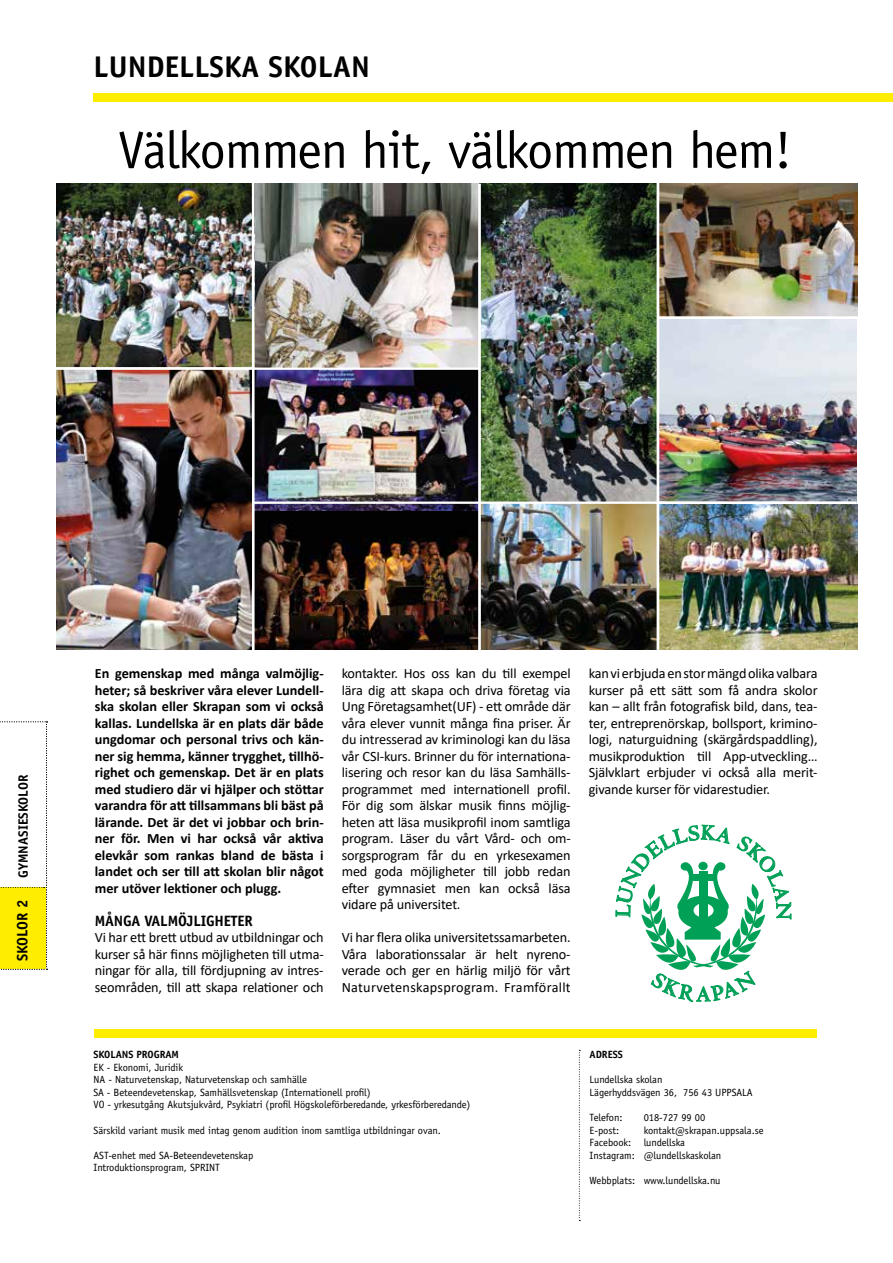
<style>
.page{position:relative;width:893px;height:1263px;background:#fff}
.page>*{position:absolute;margin:0;border:0;box-sizing:border-box;transform-origin:0 0}
.t1{font:52.5px "Officina Sans Std";letter-spacing:-.02em;color:#000}
.t2{font:700 30px "Officina Sans Std";letter-spacing:.005em;color:#000}
.t3{font:700 15px "Officina Sans Std";letter-spacing:-.01em;color:#000}
.t4{font:14.25px/16.5px "Calibri";letter-spacing:-.01em;color:#000;text-align:justify}
.t5{font:700 14.25px/16.5px "Calibri";color:#000;text-align:justify}
.t6{font:700 13.5px "Officina Sans Std";letter-spacing:.005em;color:#000}
.t7{font:10.5px/12.6px "Officina Sans Std";letter-spacing:-.005em;color:#000}
.t8{font:700 10.5px "Officina Sans Std";letter-spacing:-.005em;color:#000}
</style>
<div class="page">
<svg style="left:93px;top:93px;width:800px;height:5px"></svg>
<div style="left:94px;top:94px;width:799px;height:8px;background:#ffed00"></div>
<div style="left:94px;top:1029px;width:722px;height:8px;background:#ffed00"></div>
<svg style="left:579px;top:1050px;width:1px;height:171px"></svg>
<svg style="left:0;top:722px;width:48px;height:248px"></svg>
<img style="left:255px;top:504px;width:603px;height:145px">
<img style="left:255px;top:184px;width:223px;height:327px">
<img style="left:481px;top:184px;width:376px;height:317px">
<img style="left:57px;top:184px;width:195px;height:183px">
<hr style="left:57px;top:367px;width:422px;height:3px;background:#fff">
<hr style="left:57px;top:501px;width:609px;height:3px;background:#fff">
<hr style="left:478px;top:184px;width:3px;height:465px;background:#fff">
<img style="left:57px;top:370px;width:195px;height:279px">
<hr style="left:657px;top:184px;width:2px;height:465px;background:#fff">
<hr style="left:658px;top:316px;width:200px;height:3px;background:#fff">
<svg style="left:641px;top:861px;width:125px;height:109px"></svg>
<h2 class="t2" style="left:94px;top:48px;width:278px">LUNDELLSKA SKOLAN</h2>
<h1 class="t1" style="left:118px;top:119px;width:675px">Välkommen hit, välkommen hem!</h1>
<p class="t6" style="left:15px;top:878px;width:105px;rotate:-90deg">GYMNASIESKOLOR</p>
<p class="t3" style="left:13px;top:961px;width:62px;rotate:-90deg">SKOLOR 2</p>
<p class="t5" style="left:95px;top:665px;width:230px">En gemenskap med många valmöjlig&shy;heter; så beskriver våra elever Lundell&shy;ska skolan eller Skrapan som vi också kallas. Lundellska är en plats där både ungdomar och personal trivs och kän&shy;ner sig hemma, känner trygghet, tillhö&shy;righet och gemenskap. Det är en plats med studiero där vi hjälper och stöttar varandra för att tillsammans bli bäst på lärande. Det är det vi jobbar och brin&shy;ner för. Men vi har också vår aktiva elevkår som rankas bland de bästa i landet och ser till att skolan blir något mer utöver lektioner och plugg.</p>
<p class="t3" style="left:95px;top:911px;width:160px">MÅNGA VALMÖJLIGHETER</p>
<p class="t4" style="left:95px;top:929px;width:230px">Vi har ett brett utbud av utbildningar och kurser så här finns möjligheten till utma&shy;ningar för alla, till fördjupning av intres&shy;seområden, till att skapa relationer och</p>
<p class="t4" style="left:342px;top:665px;width:230px">kontakter. Hos oss kan du till exempel lära dig att skapa och driva företag via Ung Företagsamhet(UF) - ett område där våra elever vunnit många fina priser. Är du intresserad av kriminologi kan du läsa vår CSI-kurs. Brinner du för internationa&shy;lisering och resor kan du läsa Samhälls&shy;programmet med internationell profil.<br>För dig som älskar musik finns möjlig&shy;heten att läsa musikprofil inom samtliga program. Läser du vårt Vård- och om&shy;sorgsprogram får du en yrkesexamen med goda möjligheter till jobb redan efter gymnasiet men kan också läsa vidare på universitet.</p>
<p class="t4" style="left:342px;top:929px;width:230px">Vi har flera olika universitetssamarbeten.<br>Våra laborationssalar är helt nyreno&shy;verade och ger en härlig miljö för vårt Naturvetenskapsprogram. Framförallt</p>
<p class="t4" style="left:589px;top:665px;width:230px">kan vi erbjuda en stor mängd olika valbara kurser på ett sätt som få andra skolor kan – allt från fotografisk bild, dans, tea&shy;ter, entreprenörskap, bollsport, krimino&shy;logi, naturguidning (skärgårdspaddling), musikproduktion till App-utveckling… Självklart erbjuder vi också alla merit&shy;givande kurser för vidarestudier.</p>
<p class="t8" style="left:94px;top:1048px;width:87px">SKOLANS PROGRAM</p>
<p class="t7" style="left:94px;top:1061px;width:378px">EK - Ekonomi, Juridik<br>NA - Naturvetenskap, Naturvetenskap och samhälle<br>SA - Beteendevetenskap, Samhällsvetenskap (Internationell profil)<br>VO - yrkesutgång Akutsjukvård, Psykiatri (profil Högskoleförberedande, yrkesförberedande)</p>
<p class="t7" style="left:94px;top:1124px;width:349px">Särskild variant musik med intag genom audition inom samtliga utbildningar ovan.</p>
<p class="t7" style="left:94px;top:1149px;width:161px">AST-enhet med SA-Beteendevetenskap<br>Introduktionsprogram, SPRINT</p>
<p class="t8" style="left:590px;top:1048px;width:35px">ADRESS</p>
<p class="t7" style="left:590px;top:1073px;width:164px">Lundellska skolan<br>Lägerhyddsvägen 36, 756 43 UPPSALA</p>
<p class="t7" style="left:590px;top:1111px;width:35px">Telefon:</p>
<p class="t7" style="left:644px;top:1111px;width:63px">018-727 99 00</p>
<p class="t7" style="left:590px;top:1124px;width:31px">E-post:</p>
<p class="t7" style="left:590px;top:1124px;width:175px;text-indent:54px">kontakt@skrapan.uppsala.se<br>Facebook: lundellska<br>Instagram: @lundellskaskolan</p>
<p class="t7" style="left:590px;top:1174px;width:132px">Webbplats: www.lundellska.nu</p>
</div>
